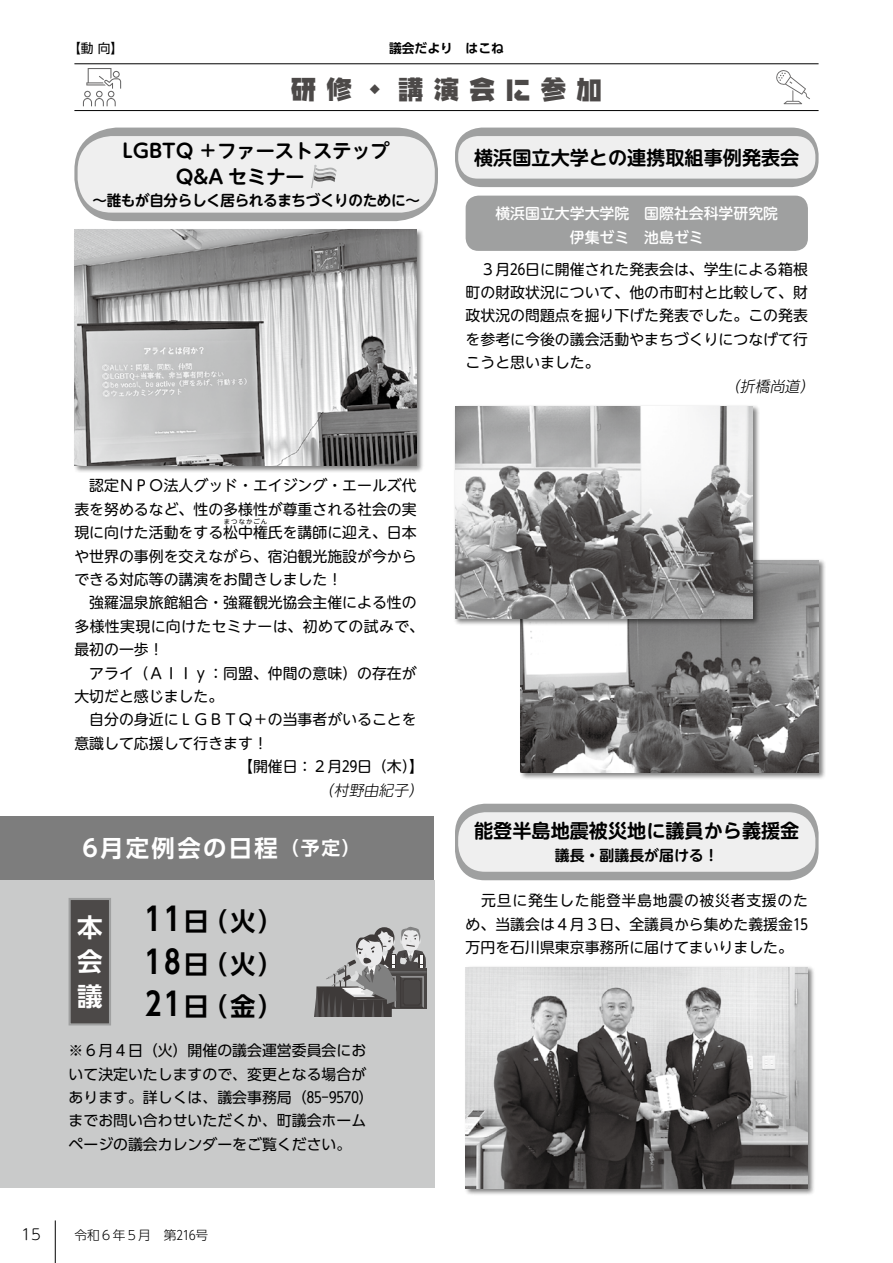
<style>
.page{position:relative;width:893px;height:1263px;background:#fff}
.page>*{position:absolute;margin:0;border:0;box-sizing:border-box;transform-origin:0 0}
.t1{font:700 31.95px "UD Shin Go Pro De";color:#000}
.t2{font:700 25.5px "UD Shin Go Pro De";color:#000}
.t3{font:25.5px "NIS Z10 83 pv RKSJ H";letter-spacing:.4em;color:#4c4948}
.t4{font:700 25.5px/34.5px "UD Shin Go Pro De";color:#fff;text-align:justify}
.t5{font:700 23.4px "UD Shin Go Pro De";letter-spacing:.1em;color:#fff}
.t6{font:700 19.2px/25.5px "UD Shin M Go Pro De";color:#000}
.t7{font:700 18.75px "UD Shin Go Pro De";color:#fff}
.t8{font:14.85px/23.4px "UD Shin M Go Pro";color:#000;text-align:justify}
.t9{font:14.85px/23.4px "UD Shin Go Pro";color:#000}
.t10{font:500 14.85px/23.4px "UD Shin M Go Pro";color:#fff;text-align:center}
.t11{font:700 14.85px "UD Shin M Go Pro De";letter-spacing:-.025em;color:#000}
.t12{font:italic 300 14.85px "UD Shin M Go Pro";color:#000}
.t13{font:700 14.85px "UD Shin M Go Pro De";color:#000}
.t14{font:300 14.85px "UD Shin M Go Pro";color:#000}
.t15{font:300 12.75px "UD Shin Go Pro";color:#000}
.t16{font:700 12.75px "UD Shin Go Pro De";color:#000}
.t17{font:12.75px "UD Shin Go Pro";color:#000}
.t18{font:6.45px "UD Shin M Go Pro";letter-spacing:.165em;color:#000}
</style>
<div class="page">
<div style="left:0;top:880px;width:435px;height:308px;background:#c9caca"></div>
<div style="left:455px;top:128px;width:364px;height:59px;background:#9fa0a0;border-radius:27px"></div>
<div style="left:455px;top:804px;width:364px;height:76px;background:#9fa0a0;border-radius:30px"></div>
<div style="left:74px;top:128px;width:364px;height:93px;background:#9fa0a0;border-radius:43px"></div>
<div style="left:458px;top:136px;width:357px;height:43px;background:#efefef;border-radius:20px"></div>
<div style="left:458px;top:812px;width:357px;height:60px;background:#efefef;border-radius:27px"></div>
<div style="left:78px;top:136px;width:357px;height:77px;background:#efefef;border-radius:34px"></div>
<div style="left:466px;top:196px;width:342px;height:55px;background:#9fa0a0;border-radius:13px"></div>
<svg style="left:311px;top:165px;width:26px;height:23px"></svg>
<div style="left:0;top:816px;width:434px;height:64px;background:#7d7d7d"></div>
<div style="left:70px;top:899px;width:40px;height:125px;background:#4c4948"></div>
<div style="left:69px;top:898px;width:42px;height:127px;border:2px solid #9fa0a0"></div>
<div style="left:519px;top:558px;width:307px;height:222px;background:#000;opacity:.5"></div>
<img style="left:521px;top:560px;width:298px;height:213px">
<div style="left:464px;top:965px;width:351px;height:230px;background:#000;opacity:.5"></div>
<img style="left:466px;top:967px;width:342px;height:221px">
<div style="left:73px;top:228px;width:351px;height:245px;background:#000;opacity:.5"></div>
<img style="left:74px;top:230px;width:343px;height:236px">
<div style="left:453px;top:404px;width:307px;height:222px;background:#000;opacity:.5"></div>
<img style="left:455px;top:406px;width:298px;height:213px">
<svg style="left:83px;top:68px;width:38px;height:38px"></svg>
<svg style="left:776px;top:70px;width:34px;height:34px"></svg>
<svg style="left:314px;top:927px;width:113px;height:90px"></svg>
<hr style="left:74px;top:63px;width:745px;height:1px;background:#000">
<hr style="left:55px;top:1220px;width:1px;height:43px;background:#000">
<hr style="left:74px;top:110px;width:745px;height:1px;background:#000">
<p class="t17" style="left:68px;top:38px;width:57px">【動向【</p>
<p class="t16" style="left:389px;top:37px;width:116px">議会だより　はこね</p>
<h2 class="t3" style="left:291px;top:74px;width:313px">研修・講演会に参加</h2>
<p class="t6" style="left:176px;top:137px;width:215px;text-indent:-53px">LGBTQ ＋ファーストステップ<br>Q&amp;A セミナー</p>
<p class="t11" style="left:92px;top:188px;width:327px">～誰もが自分らしく居られるまちづくりのために〜</p>
<p class="t6" style="left:474px;top:144px;width:327px">横浜国立大学との連携取組事例発表会</p>
<p class="t10" style="left:495px;top:201px;width:284px">横浜国立大学大学院　国際社会科学研究院伊集ゼミ　池島ゼミ</p>
<p class="t8" style="left:466px;top:256px;width:344px;text-indent:15px">3月26日に開催された発表会は、学生による箱根町の財政状況について、他の市町村と比較して、財政状況の問題点を掘り下げた発表でした。この発表を参考に今後の議会活動やまちづくりにつなげて行こうと思いました。</p>
<p class="t12" style="left:799px;top:374px;width:20px">(</p>
<p class="t12" style="left:725px;top:374px;width:20px">（</p>
<p class="t12" style="left:740px;top:374px;width:65px">折橋尚道</p>
<p class="t8" style="left:74px;top:473px;width:344px;text-indent:15px">認定NPO法人グッド・エイジング・エールズ代表を努めるなど、性の多様性が尊重される社会の実現に向けた活動をする松中権氏を講師に迎え、日本</p>
<p class="t18" style="left:224px;top:517px;width:45px">まつなかごん</p>
<p class="t8" style="left:74px;top:544px;width:344px">や世界の事例を交えながら、宿泊観光施設が今からできる対応等の講演をお聞きしました!</p>
<p class="t8" style="left:74px;top:590px;width:351px;text-align:left;text-indent:15px">強羅温泉旅館組合・強羅観光協会主催による性の多様性実現に向けたセミナーは、初めての試みで、最初の一歩!</p>
<p class="t8" style="left:74px;top:660px;width:344px;text-indent:15px">アライ（AIIy：同盟、仲間の意味）の存在が大切だと感じました。</p>
<p class="t8" style="left:89px;top:707px;width:329px">自分の身近にLGBTQ＋の当事者がいることを</p>
<p class="t8" style="left:74px;top:731px;width:195px">意識して応援して行きます!</p>
<p class="t8" style="left:238px;top:754px;width:188px">【開催日：２月２９日（木【(</p>
<p class="t12" style="left:408px;top:778px;width:20px">(</p>
<p class="t12" style="left:319px;top:778px;width:20px">（</p>
<p class="t12" style="left:334px;top:778px;width:80px">村野由紀子</p>
<h3 class="t5" style="left:82px;top:829px;width:197px">6月定例会の日程</h3>
<p class="t7" style="left:280px;top:833px;width:82px">（予定(</p>
<h2 class="t4" style="left:77px;top:909px;width:27px">本会議</h2>
<h1 class="t1" style="left:145px;top:893px;width:37px">11</h1>
<h2 class="t2" style="left:183px;top:901px;width:27px">日</h2>
<h2 class="t2" style="left:202px;top:901px;width:83px">（火(</h2>
<h1 class="t1" style="left:145px;top:936px;width:37px">18</h1>
<h2 class="t2" style="left:183px;top:943px;width:27px">日</h2>
<h2 class="t2" style="left:202px;top:943px;width:83px">（火(</h2>
<h1 class="t1" style="left:145px;top:978px;width:37px">21</h1>
<h2 class="t2" style="left:183px;top:986px;width:27px">日</h2>
<h2 class="t2" style="left:202px;top:986px;width:83px">（金(</h2>
<p class="t9" style="left:69px;top:1038px;width:307px">※6月4日（火）開催の議会運営委員会において決定いたしますので、変更となる場合があります。詳しくは、議会事務局)85-9570(までお問い合わせいただくか、町議会ホームページの議会カレンダーをご覧ください。</p>
<p class="t14" style="left:21px;top:1222px;width:21px">15</p>
<p class="t15" style="left:74px;top:1225px;width:135px">令和6年5月　第216号</p>
<p class="t6" style="left:474px;top:816px;width:327px">能登半島地震被災地に議員から義援金</p>
<p class="t13" style="left:555px;top:844px;width:165px">議長・副議長が届ける!</p>
<p class="t8" style="left:466px;top:888px;width:344px">　元旦に発生した能登半島地震の被災者支援のため、当議会は4月3日、全議員から集めた義援金15万円を石川県東京事務所に届けてまいりました。</p>
</div>
